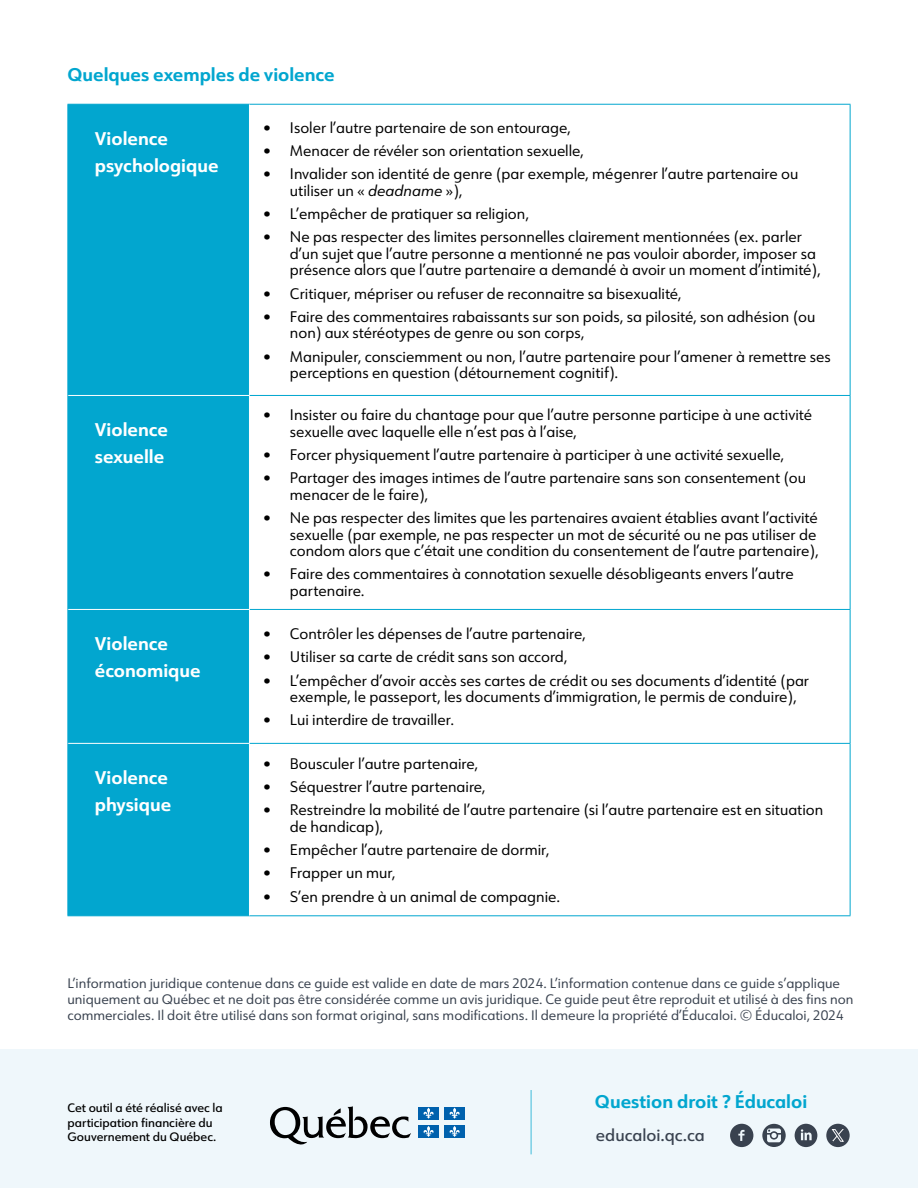
<style>
.page{position:relative;width:918px;height:1188px;background:#fff}
.page>*{position:absolute;margin:0;border:0;box-sizing:border-box;transform-origin:0 0}
.t1{font:700 18px/27px "URW Form";color:#fff}
.t2{font:700 18px "URW Form";color:#02a6cf}
.t3{font:500 16.5px "URW Form";color:#39424f}
.t4{font:15px/16.5px "URW Form";color:#000}
.t5{font:13.5px/16.2px "URW Form";color:#39424f}
.t6{font:500 12px/14.4px "URW Form";color:#000}
.s1{font-style:italic}
</style>
<div class="page">
<div style="left:0;top:1050px;width:918px;height:138px;background:#eff7fb"></div>
<div style="left:69px;top:105px;width:180px;height:810px;background:#02a6cf"></div>
<hr style="left:249px;top:104px;width:601px;height:1px;background:#02a6cf">
<hr style="left:850px;top:105px;width:1px;height:290px;background:#02a6cf">
<hr style="left:850px;top:396px;width:1px;height:213px;background:#02a6cf">
<hr style="left:850px;top:610px;width:1px;height:133px;background:#02a6cf">
<hr style="left:850px;top:744px;width:1px;height:171px;background:#02a6cf">
<hr style="left:249px;top:915px;width:601px;height:1px;background:#02a6cf">
<hr style="left:68px;top:104px;width:181px;height:1px;background:#02a6cf">
<hr style="left:68px;top:105px;width:1px;height:290px;background:#02a6cf">
<hr style="left:68px;top:395px;width:1px;height:214px;background:#02a6cf">
<hr style="left:68px;top:609px;width:1px;height:134px;background:#02a6cf">
<hr style="left:68px;top:743px;width:1px;height:172px;background:#02a6cf">
<hr style="left:68px;top:915px;width:181px;height:1px;background:#02a6cf">
<hr style="left:68px;top:395px;width:182px;height:1px;background:#fff">
<hr style="left:68px;top:609px;width:182px;height:1px;background:#fff">
<hr style="left:68px;top:743px;width:182px;height:1px;background:#fff">
<hr style="left:250px;top:395px;width:600px;height:1px;background:#02a6cf">
<hr style="left:250px;top:609px;width:600px;height:1px;background:#02a6cf">
<hr style="left:250px;top:743px;width:600px;height:1px;background:#02a6cf">
<svg style="left:730px;top:1124px;width:23px;height:23px"></svg>
<svg style="left:795px;top:1124px;width:22px;height:23px"></svg>
<svg style="left:762px;top:1124px;width:24px;height:23px"></svg>
<svg style="left:767px;top:1129px;width:14px;height:13px"></svg>
<svg style="left:270px;top:1106px;width:141px;height:39px"></svg>
<div style="left:418px;top:1107px;width:21px;height:12px;background:#0061ad"></div>
<svg style="left:423px;top:1108px;width:11px;height:11px"></svg>
<div style="left:445px;top:1107px;width:20px;height:12px;background:#0061ad"></div>
<svg style="left:449px;top:1108px;width:11px;height:11px"></svg>
<div style="left:418px;top:1125px;width:21px;height:13px;background:#0061ad"></div>
<svg style="left:423px;top:1126px;width:11px;height:11px"></svg>
<div style="left:445px;top:1125px;width:20px;height:13px;background:#0061ad"></div>
<svg style="left:449px;top:1126px;width:11px;height:11px"></svg>
<hr style="left:530px;top:1090px;width:2px;height:64px;background:#02a6cf">
<div style="left:826px;top:1124px;width:24px;height:23px;background:#39424f;border-radius:50%"></div>
<svg style="left:831px;top:1129px;width:13px;height:14px"></svg>
<p class="t2" style="left:68px;top:62px;width:269px">Quelques exemples de violence</p>
<p class="t1" style="left:95px;top:124px;width:125px">Violence psychologique</p>
<p class="t1" style="left:95px;top:416px;width:75px">Violence sexuelle</p>
<p class="t1" style="left:95px;top:630px;width:107px">Violence économique</p>
<p class="t1" style="left:95px;top:763px;width:78px">Violence physique</p>
<p class="t4" style="left:263px;top:119px;width:310px">• Isoler l’autre partenaire de son entourage,</p>
<p class="t4" style="left:263px;top:142px;width:323px">• Menacer de révéler son orientation sexuelle,</p>
<p class="t4" style="left:290px;top:165px;width:510px;text-indent:-27px">• Invalider son identité de genre (par exemple, mégenrer l’autre partenaire ou utiliser un « <span class="s1">deadname</span> »),</p>
<p class="t4" style="left:263px;top:205px;width:268px">• L’empêcher de pratiquer sa religion,</p>
<p class="t4" style="left:290px;top:228px;width:532px;text-indent:-27px">• Ne pas respecter des limites personnelles clairement mentionnées (ex. parler d’un sujet que l’autre personne a mentionné ne pas vouloir aborder, imposer sa présence alors que l’autre partenaire a demandé à avoir un moment d’intimité),</p>
<p class="t4" style="left:263px;top:285px;width:420px">• Critiquer, mépriser ou refuser de reconnaitre sa bisexualité,</p>
<p class="t4" style="left:290px;top:308px;width:527px;text-indent:-27px">• Faire des commentaires rabaissants sur son poids, sa pilosité, son adhésion (ou non) aux stéréotypes de genre ou son corps,</p>
<p class="t4" style="left:290px;top:348px;width:542px;text-indent:-27px">• Manipuler, consciemment ou non, l’autre partenaire pour l’amener à remettre ses perceptions en question (détournement cognitif).</p>
<p class="t4" style="left:290px;top:406px;width:524px;text-indent:-27px">• Insister ou faire du chantage pour que l’autre personne participe à une activité sexuelle avec laquelle elle n’est pas à l’aise,</p>
<p class="t4" style="left:263px;top:446px;width:523px">• Forcer physiquement l’autre partenaire à participer à une activité sexuelle,</p>
<p class="t4" style="left:290px;top:469px;width:518px;text-indent:-27px">• Partager des images intimes de l’autre partenaire sans son consentement (ou menacer de le faire),</p>
<p class="t4" style="left:290px;top:509px;width:530px;text-indent:-27px">• Ne pas respecter des limites que les partenaires avaient établies avant l’activité sexuelle (par exemple, ne pas respecter un mot de sécurité ou ne pas utiliser de condom alors que c’était une condition du consentement de l’autre partenaire),</p>
<p class="t4" style="left:290px;top:565px;width:505px;text-indent:-27px">• Faire des commentaires à connotation sexuelle désobligeants envers l’autre partenaire.</p>
<p class="t4" style="left:263px;top:625px;width:324px">• Contrôler les dépenses de l’autre partenaire,</p>
<p class="t4" style="left:263px;top:648px;width:306px">• Utiliser sa carte de crédit sans son accord,</p>
<p class="t4" style="left:290px;top:671px;width:521px;text-indent:-27px">• L’empêcher d’avoir accès ses cartes de crédit ou ses documents d’identité (par exemple, le passeport, les documents d’immigration, le permis de conduire),</p>
<p class="t4" style="left:263px;top:711px;width:193px">• Lui interdire de travailler.</p>
<p class="t4" style="left:263px;top:755px;width:217px">• Bousculer l’autre partenaire,</p>
<p class="t4" style="left:263px;top:778px;width:224px">• Séquestrer l’autre partenaire,</p>
<p class="t4" style="left:290px;top:801px;width:535px;text-indent:-27px">• Restreindre la mobilité de l’autre partenaire (si l’autre partenaire est en situation de handicap),</p>
<p class="t4" style="left:263px;top:841px;width:288px">• Empêcher l’autre partenaire de dormir,</p>
<p class="t4" style="left:263px;top:864px;width:134px">• Frapper un mur,</p>
<p class="t4" style="left:263px;top:888px;width:299px">• S’en prendre à un animal de compagnie.</p>
<p class="t5" style="left:68px;top:975px;width:788px">L’information juridique contenue dans ce guide est valide en date de mars 2024. L’information contenue dans ce guide s’applique uniquement au Québec et ne doit pas être considérée comme un avis juridique. Ce guide peut être reproduit et utilisé à des fins non commerciales. Il doit être utilisé dans son format original, sans modifications. Il demeure la propriété d’Éducaloi. © Éducaloi, 2024</p>
<p class="t6" style="left:68px;top:1100px;width:157px">Cet outil a été réalisé avec la participation financière du<br>Gouvernement du Québec.</p>
<p class="t2" style="left:595px;top:1089px;width:214px">Question droit ? Éducaloi</p>
<p class="t3" style="left:596px;top:1124px;width:111px">educaloi.qc.ca</p>
</div>
